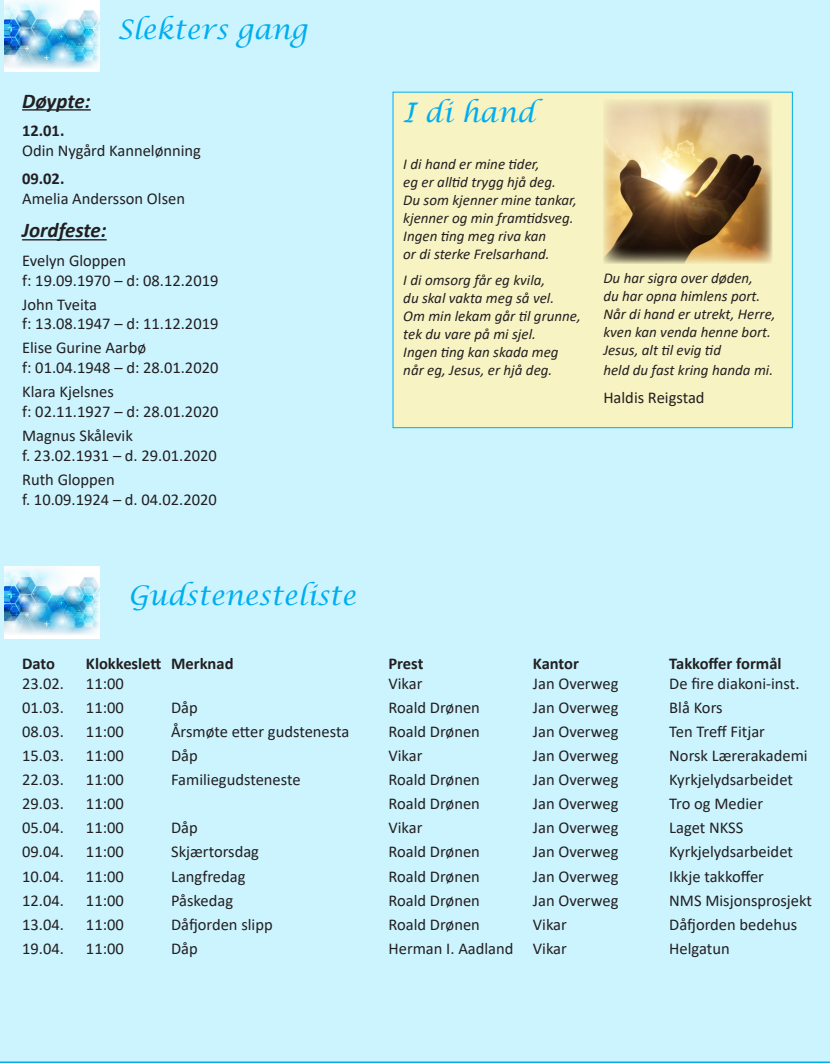
<style>
.page{position:relative;width:830px;height:1063px;background:#fff}
.page>*{position:absolute;margin:0;border:0;box-sizing:border-box;transform-origin:0 0}
.t1{font:italic 27px "Lucida Calligraphy";color:#00aeef}
.t2{font:italic 700 21px "Calibri";color:#231f20}
.t3{font:16.5px/19.8px "Calibri";color:#231f20}
.t4{font:700 16.5px "Calibri";color:#231f20}
.t5{font:italic 15px/18px "Calibri";color:#231f20}
.s1{font-weight:700}
</style>
<div class="page">
<div style="left:0;top:0;width:829px;height:1063px;background:#ccf4ff"></div>
<hr style="left:22px;top:109px;width:69px;height:2px;background:#231f20">
<hr style="left:22px;top:239px;width:85px;height:1px;background:#231f20">
<img style="left:4px;top:0;width:96px;height:72px">
<img style="left:4px;top:567px;width:96px;height:71px">
<div style="left:392px;top:92px;width:400px;height:336px;background:#f8f3c2"></div>
<img style="left:603px;top:99px;width:169px;height:164px">
<p class="t1" style="left:117px;top:13px;width:192px">Slekters gang</p>
<p class="t2" style="left:22px;top:86px;width:70px">Døypte:</p>
<p class="t3" style="left:22px;top:120px;width:180px"><span class="s1">12.01.<br></span>Odin Nygård Kannelønning</p>
<p class="t3" style="left:22px;top:168px;width:164px"><span class="s1">09.02.<br></span>Amelia Andersson Olsen</p>
<p class="t2" style="left:22px;top:216px;width:86px">Jordfeste:</p>
<p class="t3" style="left:22px;top:250px;width:198px">Evelyn Gloppen<br>f: 19.09.1970 – d: 08.12.2019</p>
<p class="t3" style="left:22px;top:294px;width:198px">John Tveita<br>f: 13.08.1947 – d: 11.12.2019</p>
<p class="t3" style="left:22px;top:338px;width:198px">Elise Gurine Aarbø<br>f: 01.04.1948 – d: 28.01.2020</p>
<p class="t3" style="left:22px;top:382px;width:198px">Klara Kjelsnes<br>f: 02.11.1927 – d: 28.01.2020</p>
<p class="t3" style="left:22px;top:425px;width:196px">Magnus Skålevik<br>f. 23.02.1931 – d. 29.01.2020</p>
<p class="t3" style="left:22px;top:469px;width:196px">Ruth Gloppen<br>f. 10.09.1924 – d. 04.02.2020</p>
<p class="t1" style="left:128px;top:579px;width:229px">Gudstenesteliste</p>
<p class="t1" style="left:403px;top:96px;width:133px">I di hand</p>
<p class="t5" style="left:403px;top:154px;width:175px">I di hand er mine tider,<br>eg er alltid trygg hjå deg.<br>Du som kjenner mine tankar, kjenner og min framtidsveg.<br>Ingen ting meg riva kan<br>or di sterke Frelsarhand.</p>
<p class="t5" style="left:403px;top:271px;width:179px">I di omsorg får eg kvila,<br>du skal vakta meg så vel.<br>Om min lekam går til grunne, tek du vare på mi sjel.<br>Ingen ting kan skada meg når eg, Jesus, er hjå deg.</p>
<p class="t5" style="left:603px;top:269px;width:174px">Du har sigra over døden,<br>du har opna himlens port.<br>Når di hand er utrekt, Herre, kven kan venda henne bort.<br>Jesus, alt til evig tid</p>
<p class="t5" style="left:603px;top:360px;width:171px">held du fast kring handa mi.</p>
<p class="t3" style="left:603px;top:388px;width:103px">Haldis Reigstad</p>
<p class="t4" style="left:22px;top:652px;width:34px">Dato</p>
<p class="t4" style="left:86px;top:652px;width:149px">Klokkeslett Merknad</p>
<p class="t4" style="left:388px;top:652px;width:36px">Prest</p>
<p class="t4" style="left:532px;top:652px;width:47px">Kantor</p>
<p class="t4" style="left:669px;top:652px;width:114px">Takkoffer formål</p>
<p class="t3" style="left:22px;top:673px;width:43px">23.02.</p>
<p class="t3" style="left:86px;top:673px;width:39px">11:00</p>
<p class="t3" style="left:388px;top:673px;width:36px">Vikar</p>
<p class="t3" style="left:532px;top:673px;width:87px">Jan Overweg</p>
<p class="t3" style="left:669px;top:673px;width:132px">De fire diakoni-inst.</p>
<p class="t3" style="left:22px;top:697px;width:43px">01.03.</p>
<p class="t3" style="left:86px;top:697px;width:39px">11:00</p>
<p class="t3" style="left:171px;top:697px;width:28px">Dåp</p>
<p class="t3" style="left:388px;top:697px;width:93px">Roald Drønen</p>
<p class="t3" style="left:532px;top:697px;width:87px">Jan Overweg</p>
<p class="t3" style="left:669px;top:697px;width:55px">Blå Kors</p>
<p class="t3" style="left:22px;top:721px;width:43px">08.03.</p>
<p class="t3" style="left:86px;top:721px;width:39px">11:00</p>
<p class="t3" style="left:171px;top:721px;width:180px">Årsmøte etter gudstenesta</p>
<p class="t3" style="left:388px;top:721px;width:93px">Roald Drønen</p>
<p class="t3" style="left:532px;top:721px;width:87px">Jan Overweg</p>
<p class="t3" style="left:669px;top:721px;width:97px">Ten Treff Fitjar</p>
<p class="t3" style="left:22px;top:745px;width:43px">15.03.</p>
<p class="t3" style="left:86px;top:745px;width:39px">11:00</p>
<p class="t3" style="left:171px;top:745px;width:28px">Dåp</p>
<p class="t3" style="left:388px;top:745px;width:36px">Vikar</p>
<p class="t3" style="left:532px;top:745px;width:87px">Jan Overweg</p>
<p class="t3" style="left:669px;top:745px;width:140px">Norsk Lærerakademi</p>
<p class="t3" style="left:22px;top:770px;width:43px">22.03.</p>
<p class="t3" style="left:86px;top:770px;width:39px">11:00</p>
<p class="t3" style="left:171px;top:770px;width:131px">Familiegudsteneste</p>
<p class="t3" style="left:388px;top:770px;width:93px">Roald Drønen</p>
<p class="t3" style="left:532px;top:770px;width:87px">Jan Overweg</p>
<p class="t3" style="left:669px;top:770px;width:125px">Kyrkjelydsarbeidet</p>
<p class="t3" style="left:22px;top:794px;width:43px">29.03.</p>
<p class="t3" style="left:86px;top:794px;width:39px">11:00</p>
<p class="t3" style="left:388px;top:794px;width:93px">Roald Drønen</p>
<p class="t3" style="left:532px;top:794px;width:87px">Jan Overweg</p>
<p class="t3" style="left:669px;top:794px;width:95px">Tro og Medier</p>
<p class="t3" style="left:22px;top:818px;width:43px">05.04.</p>
<p class="t3" style="left:86px;top:818px;width:39px">11:00</p>
<p class="t3" style="left:171px;top:818px;width:28px">Dåp</p>
<p class="t3" style="left:388px;top:818px;width:36px">Vikar</p>
<p class="t3" style="left:532px;top:818px;width:87px">Jan Overweg</p>
<p class="t3" style="left:669px;top:818px;width:76px">Laget NKSS</p>
<p class="t3" style="left:22px;top:842px;width:43px">09.04.</p>
<p class="t3" style="left:86px;top:842px;width:39px">11:00</p>
<p class="t3" style="left:171px;top:842px;width:89px">Skjærtorsdag</p>
<p class="t3" style="left:388px;top:842px;width:93px">Roald Drønen</p>
<p class="t3" style="left:532px;top:842px;width:87px">Jan Overweg</p>
<p class="t3" style="left:669px;top:842px;width:125px">Kyrkjelydsarbeidet</p>
<p class="t3" style="left:22px;top:866px;width:43px">10.04.</p>
<p class="t3" style="left:86px;top:866px;width:39px">11:00</p>
<p class="t3" style="left:171px;top:866px;width:76px">Langfredag</p>
<p class="t3" style="left:388px;top:866px;width:93px">Roald Drønen</p>
<p class="t3" style="left:532px;top:866px;width:87px">Jan Overweg</p>
<p class="t3" style="left:669px;top:866px;width:96px">Ikkje takkoffer</p>
<p class="t3" style="left:22px;top:890px;width:43px">12.04.</p>
<p class="t3" style="left:86px;top:890px;width:39px">11:00</p>
<p class="t3" style="left:171px;top:890px;width:64px">Påskedag</p>
<p class="t3" style="left:388px;top:890px;width:93px">Roald Drønen</p>
<p class="t3" style="left:532px;top:890px;width:87px">Jan Overweg</p>
<p class="t3" style="left:669px;top:890px;width:144px">NMS Misjonsprosjekt</p>
<p class="t3" style="left:22px;top:914px;width:43px">13.04.</p>
<p class="t3" style="left:86px;top:914px;width:39px">11:00</p>
<p class="t3" style="left:171px;top:914px;width:103px">Dåfjorden slipp</p>
<p class="t3" style="left:388px;top:914px;width:93px">Roald Drønen</p>
<p class="t3" style="left:532px;top:914px;width:36px">Vikar</p>
<p class="t3" style="left:669px;top:914px;width:129px">Dåfjorden bedehus</p>
<p class="t3" style="left:22px;top:938px;width:43px">19.04.</p>
<p class="t3" style="left:86px;top:938px;width:39px">11:00</p>
<p class="t3" style="left:171px;top:938px;width:28px">Dåp</p>
<p class="t3" style="left:388px;top:938px;width:180px">Herman I. Aadland Vikar</p>
<p class="t3" style="left:669px;top:938px;width:62px">Helgatun</p>
</div>
